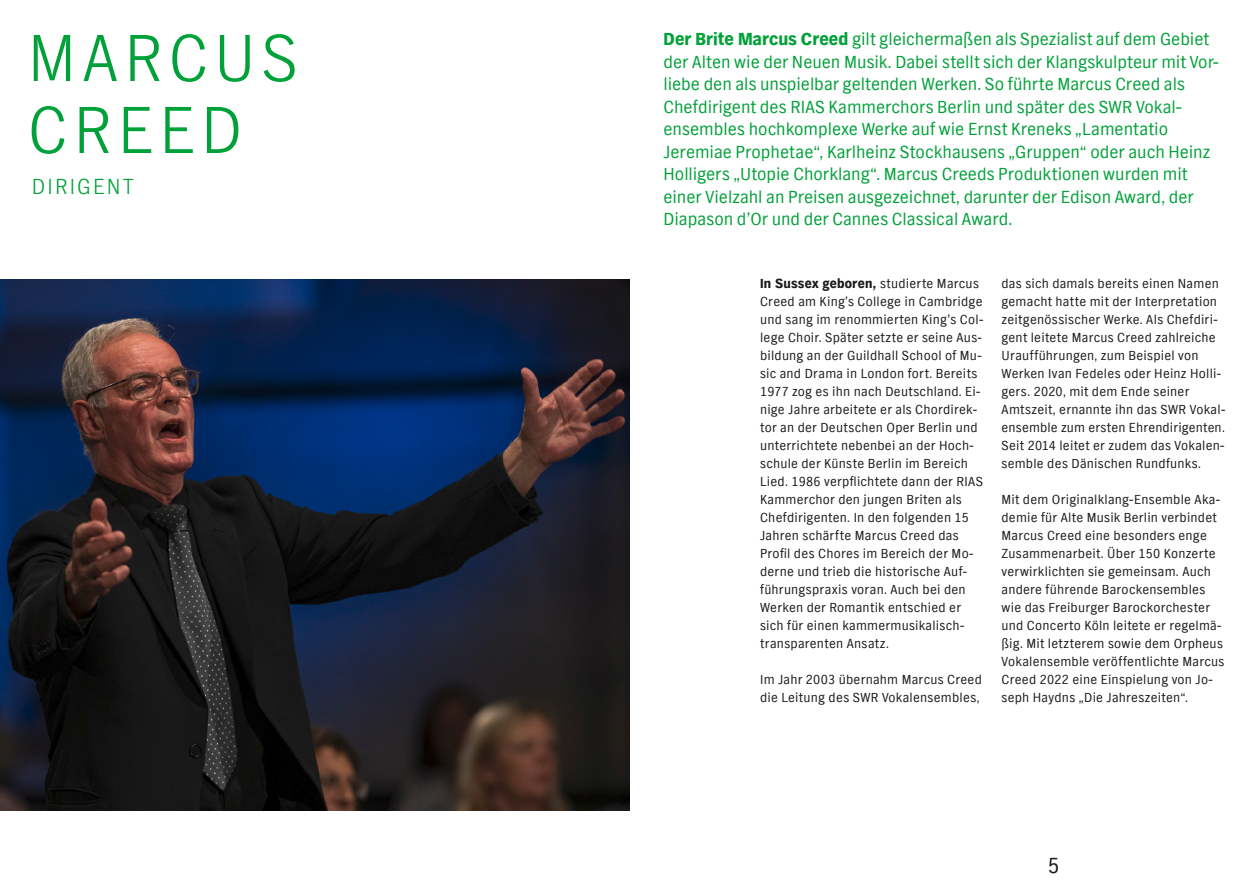
<style>
.page{position:relative;width:1259px;height:893px;background:#fff}
.page>*{position:absolute;margin:0;border:0;box-sizing:border-box;transform-origin:0 0}
.t1{font:300 69px/72px "NDR Sans";letter-spacing:.085em;color:#00a139}
.t2{font:300 22.5px "NDR Sans";letter-spacing:.095em;color:#00a139}
.t3{font:22.5px "NDR Sans";color:#1a1a18}
.t4{font:18px/22.5px "NDR Sans";color:#00a139}
.t5{font:13.5px/18px "NDR Sans";letter-spacing:.02em;color:#1a1a18}
.s1{font-weight:900}
</style>
<div class="page">
<img style="left:0;top:279px;width:629px;height:531px">
<h1 class="t1" style="left:28px;top:21px;width:272px">MARCUS<br>CREED</h1>
<h2 class="t2" style="left:32px;top:172px;width:103px">DIRIGENT</h2>
<p class="t4" style="left:663px;top:27px;width:556px"><span class="s1">Der Brite Marcus Creed</span> gilt gleichermaßen als Spezialist auf dem Gebiet der Alten wie der Neuen Musik. Dabei stellt sich der Klangskulpteur mit Vor&shy;liebe den als unspielbar geltenden Werken. So führte Marcus Creed als Chefdirigent des RIAS Kammerchors Berlin und später des SWR Vokal&shy;ensembles hochkomplexe Werke auf wie Ernst Kreneks „Lamentatio Jeremiae Prophetae“, Karlheinz Stockhausens „Gruppen“ oder auch Heinz Holligers „Utopie Chorklang“. Marcus Creeds Produktionen wurden mit einer Vielzahl an Preisen ausgezeichnet, darunter der Edison Award, der Diapason d’Or und der Cannes Classical Award.</p>
<p class="t5" style="left:760px;top:274px;width:224px"><span class="s1">In Sussex geboren,</span> studierte Marcus Creed am King’s College in Cambridge und sang im renommierten King’s Col&shy;lege Choir. Später setzte er seine Aus&shy;bildung an der Guildhall School of Mu&shy;sic and Drama in London fort. Bereits 1977 zog es ihn nach Deutschland. Ei&shy;nige Jahre arbeitete er als Chordirek&shy;tor an der Deutschen Oper Berlin und unterrichtete nebenbei an der Hoch&shy;schule der Künste Berlin im Bereich Lied. 1986 verpflichtete dann der RIAS Kammerchor den jungen Briten als Chefdirigenten. In den folgenden 15<br>Jahren schärfte Marcus Creed das Profil des Chores im Bereich der Mo&shy;derne und trieb die historische Auf&shy;führungspraxis voran. Auch bei den Werken der Romantik entschied er sich für einen kammermusikalisch&shy;transparenten Ansatz.</p>
<p class="t5" style="left:760px;top:670px;width:223px">Im Jahr 2003 übernahm Marcus Creed die Leitung des SWR Vokalensembles,</p>
<p class="t5" style="left:1001px;top:274px;width:225px">das sich damals bereits einen Namen gemacht hatte mit der Interpretation zeitgenössischer Werke. Als Chefdiri&shy;gent leitete Marcus Creed zahlreiche Uraufführungen, zum Beispiel von Werken Ivan Fedeles oder Heinz Holli&shy;gers. 2020, mit dem Ende seiner Amtszeit, ernannte ihn das SWR Vokal&shy;ensemble zum ersten Ehrendirigenten.<br>Seit 2014 leitet er zudem das Vokalen&shy;semble des Dänischen Rundfunks.</p>
<p class="t5" style="left:1001px;top:490px;width:224px">Mit dem Originalklang-Ensemble Aka&shy;demie für Alte Musik Berlin verbindet Marcus Creed eine besonders enge Zusammenarbeit. Über 150 Konzerte verwirklichten sie gemeinsam. Auch andere führende Barockensembles wie das Freiburger Barockorchester und Concerto Köln leitete er regelmä&shy;ßig. Mit letzterem sowie dem Orpheus Vokalensemble veröffentlichte Marcus Creed 2022 eine Einspielung von Jo&shy;seph Haydns „Die Jahreszeiten“.</p>
<h2 class="t3" style="left:1047px;top:851px;width:13px">5</h2>
</div>
